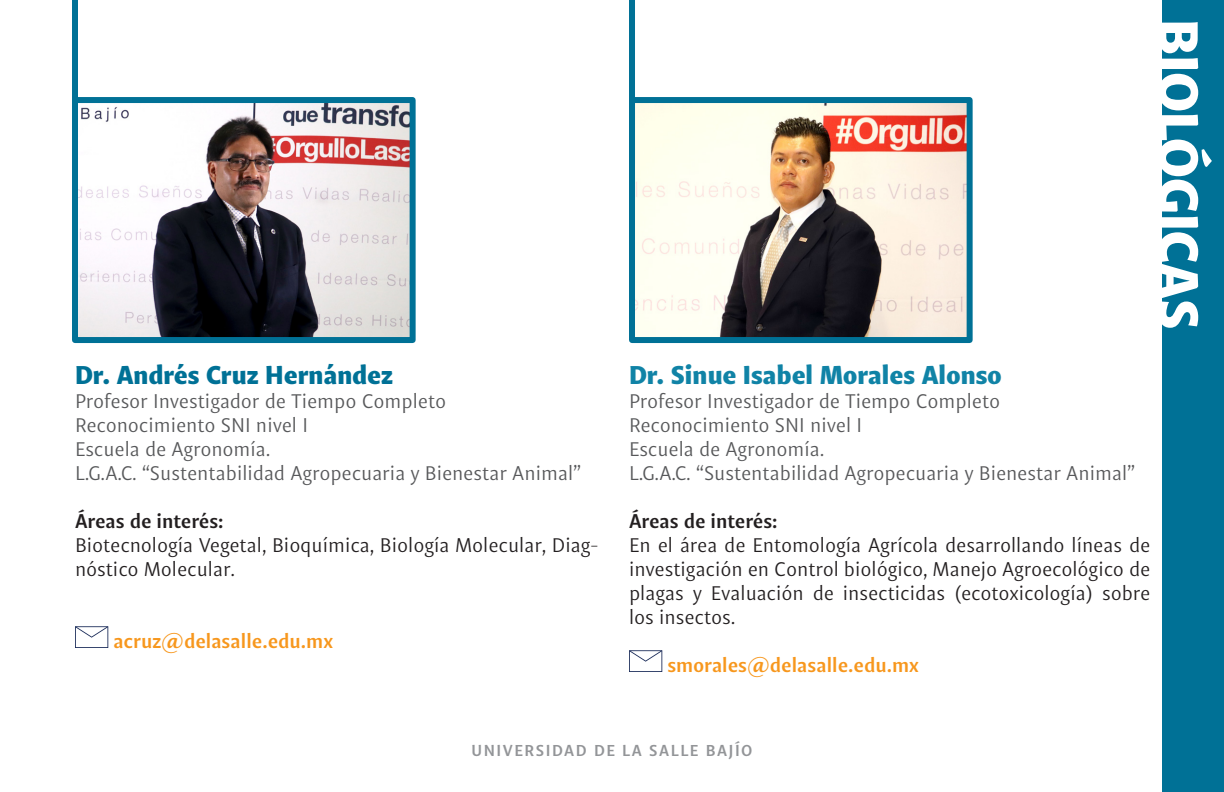
<style>
.page{position:relative;width:1224px;height:792px;background:#fff}
.page>*{position:absolute;margin:0;border:0;box-sizing:border-box;transform-origin:0 0}
.t1{font:900 56px "Indivisa Text Sans";color:#fff}
.t2{font:900 26px "Indivisa Text Sans";color:#1083a6}
.t3{font:900 26px "Indivisa Text Sans";color:#007196}
.t4{font:20px "Indivisa Text Sans";letter-spacing:-.005em;color:#57585a}
.t5{font:20px/24px "Indivisa Text Sans";color:#231f20}
.t6{font:700 20px "Indivisa Text Sans";color:#f7971d}
.t7{font:700 20px "Indivisa Text Sans";color:#231f20}
.t8{font:700 16px "Indivisa Text Sans";letter-spacing:.1em;color:#939598}
</style>
<div class="page">
<div style="left:1163px;top:0;width:61px;height:792px;background:#007196"></div>
<svg style="left:75px;top:626px;width:33px;height:22px"></svg>
<svg style="left:629px;top:650px;width:33px;height:22px"></svg>
<img style="left:79px;top:104px;width:330px;height:232px">
<div style="left:72px;top:97px;width:344px;height:246px;border:6px solid #007196"></div>
<img style="left:636px;top:104px;width:330px;height:232px">
<div style="left:629px;top:97px;width:344px;height:246px;border:6px solid #007196"></div>
<div style="left:72px;top:0;width:6px;height:164px;background:#007196"></div>
<div style="left:629px;top:0;width:6px;height:164px;background:#007196"></div>
<p class="t3" style="left:75px;top:352px;width:320px">Dr. Andrés Cruz Hernández</p>
<p class="t4" style="left:75px;top:385px;width:373px">Profesor Investigador de Tiempo Completo</p>
<p class="t4" style="left:75px;top:409px;width:235px">Reconocimiento SNI nivel I</p>
<p class="t4" style="left:75px;top:433px;width:197px">Escuela de Agronomía.</p>
<p class="t4" style="left:75px;top:457px;width:508px">L.G.A.C. “Sustentabilidad Agropecuaria y Bienestar Animal”</p>
<p class="t7" style="left:75px;top:504px;width:150px">Áreas de interés:</p>
<p class="t5" style="left:75px;top:532px;width:524px">Biotecnología Vegetal, Bioquímica, Biología Molecular, Diag&shy;nóstico Molecular.</p>
<p class="t6" style="left:113px;top:624px;width:221px">acruz@delasalle.edu.mx</p>
<h1 class="t1" style="left:1228px;top:19px;width:313px;rotate:90deg">BIOLÓGICAS</h1>
<p class="t2" style="left:629px;top:352px;width:374px">Dr. Sinue Isabel Morales Alonso</p>
<p class="t4" style="left:629px;top:385px;width:373px">Profesor Investigador de Tiempo Completo</p>
<p class="t4" style="left:629px;top:409px;width:235px">Reconocimiento SNI nivel I</p>
<p class="t4" style="left:629px;top:433px;width:197px">Escuela de Agronomía.</p>
<p class="t4" style="left:629px;top:457px;width:508px">L.G.A.C. “Sustentabilidad Agropecuaria y Bienestar Animal”</p>
<p class="t7" style="left:629px;top:504px;width:150px">Áreas de interés:</p>
<p class="t5" style="left:629px;top:532px;width:523px;text-align:justify">En el área de Entomología Agrícola desarrollando líneas de investigación en Control biológico, Manejo Agroecológico de plagas y Evaluación de insecticidas (ecotoxicología) sobre los insectos.</p>
<p class="t6" style="left:667px;top:648px;width:253px">smorales@delasalle.edu.mx</p>
<p class="t8" style="left:471px;top:737px;width:283px">UNIVERSIDAD DE LA SALLE BAJÍO</p>
</div>
